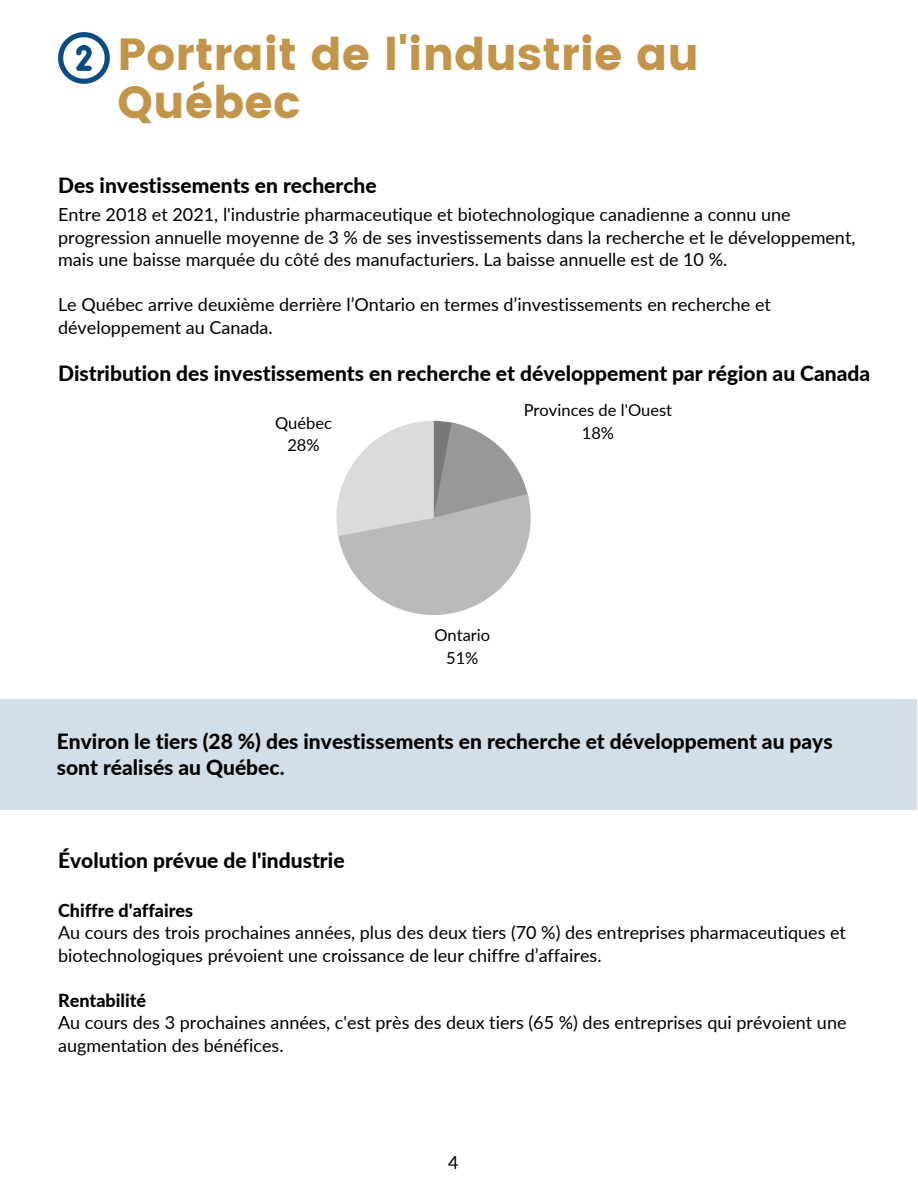
<style>
.page{position:relative;width:918px;height:1188px;background:#fff}
.page>*{position:absolute;margin:0;border:0;box-sizing:border-box;transform-origin:0 0}
.t1{font:45px/47.2px "Poppins";color:#c3954a}
.t2{font:800 21px/25.8px "Lato";color:#000}
.t3{font:18px/22.5px "Lato";color:#000}
.t4{font:800 18px "Lato";color:#000}
.t5{font:16.5px/22.8px "Lato";color:#000;text-align:center}
</style>
<div class="page">
<svg style="left:58px;top:32px;width:52px;height:52px"></svg>
<svg style="left:336px;top:421px;width:195px;height:194px"></svg>
<div style="left:0;top:700px;width:917px;height:110px;background:#d2dee8"></div>
<h1 class="t1" style="left:118px;top:31px;width:583px">Portrait de l'industrie au<br>Québec</h1>
<p class="t2" style="left:58px;top:172px;width:320px">Des investissements en recherche</p>
<p class="t3" style="left:58px;top:203px;width:799px">Entre 2018 et 2021, l'industrie pharmaceutique et biotechnologique canadienne a connu une progression annuelle moyenne de 3 % de ses investissements dans la recherche et le développement, mais une baisse marquée du côté des manufacturiers. La baisse annuelle est de 10 %.</p>
<p class="t3" style="left:58px;top:293px;width:714px">Le Québec arrive deuxième derrière l’Ontario en termes d’investissements en recherche et développement au Canada.</p>
<p class="t2" style="left:58px;top:359px;width:814px">Distribution des investissements en recherche et développement par région au Canada</p>
<p class="t5" style="left:275px;top:410px;width:58px">Québec<br>28%</p>
<p class="t5" style="left:524px;top:398px;width:150px">Provinces de l'Ouest<br>18%</p>
<p class="t5" style="left:434px;top:623px;width:57px">Ontario<br>51%</p>
<p class="t2" style="left:57px;top:727px;width:777px">Environ le tiers (28 %) des investissements en recherche et développement au pays sont réalisés au Québec.</p>
<p class="t2" style="left:58px;top:847px;width:288px">Évolution prévue de l'industrie</p>
<p class="t4" style="left:58px;top:897px;width:137px">Chiffre d'affaires</p>
<p class="t3" style="left:58px;top:921px;width:790px">Au cours des trois prochaines années, plus des deux tiers (70 %) des entreprises pharmaceutiques et biotechnologiques prévoient une croissance de leur chiffre d’affaires.</p>
<p class="t4" style="left:58px;top:987px;width:90px">Rentabilité</p>
<p class="t3" style="left:58px;top:1011px;width:790px">Au cours des 3 prochaines années, c'est près des deux tiers (65 %) des entreprises qui prévoient une augmentation des bénéfices.</p>
<p class="t3" style="left:448px;top:1150px;width:12px">4</p>
</div>
